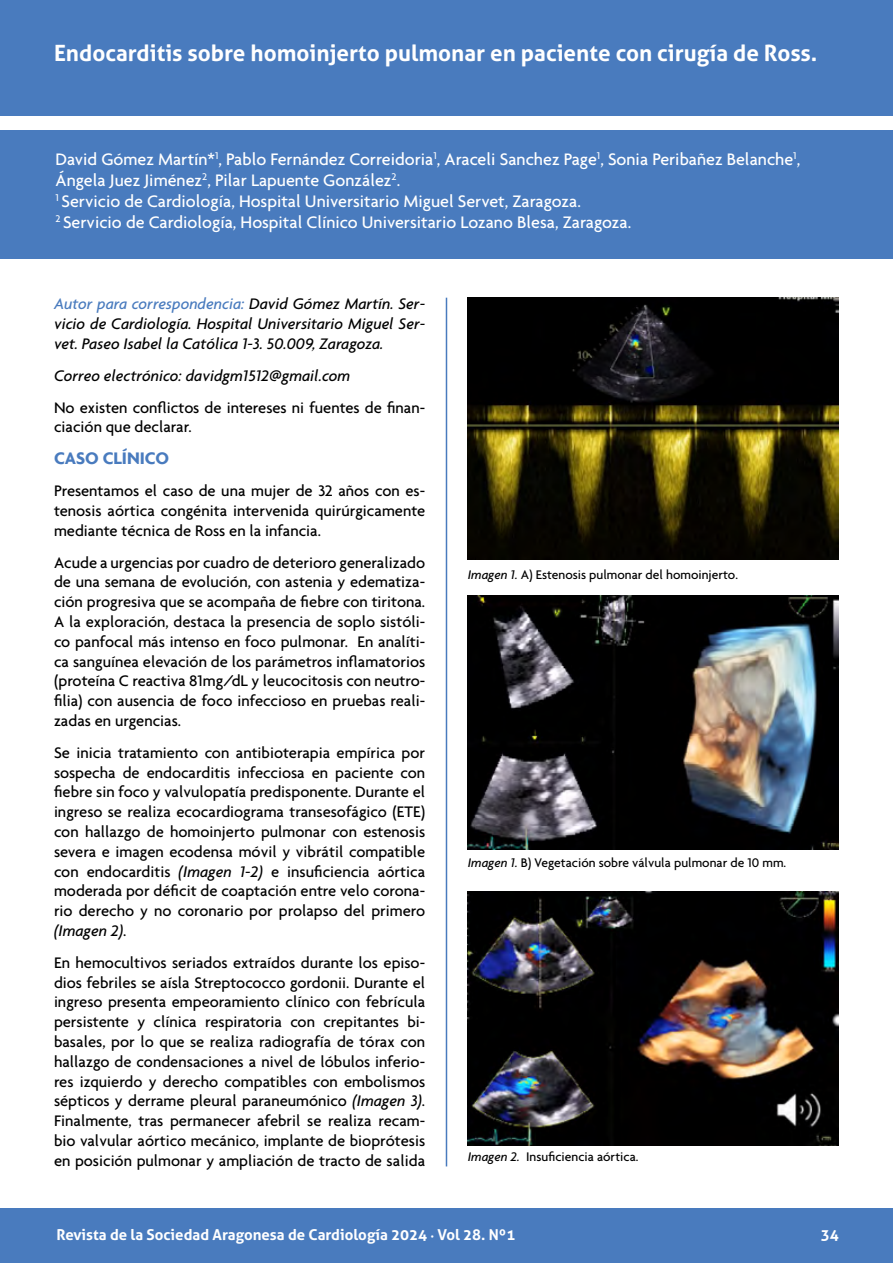
<style>
.page{position:relative;width:893px;height:1263px;background:#fff}
.page>*{position:absolute;margin:0;border:0;box-sizing:border-box;transform-origin:0 0}
.t1{font:700 22.5px "Aller";color:#fff}
.t2{font:500 18px/21px "Agenda";color:#fff}
.t3{font:700 18px "Agenda";color:#497bbe}
.t4{font:500 16.5px/19.8px "Agenda";color:#000;text-align:justify}
.t5{font:italic 500 16.5px/19.8px "Agenda";color:#000;text-align:justify}
.t6{font:700 15px "Aller";color:#fff}
.t7{font:500 13.5px "Agenda";color:#000}
.s1{color:#497bbe}
.s2{font-style:italic}
.s3{font-family:"Minion Pro"}
</style>
<div class="page">
<div style="left:0;top:0;width:893px;height:116px;background:#497bbe"></div>
<div style="left:0;top:130px;width:893px;height:128px;background:#497bbe"></div>
<div style="left:0;top:1209px;width:893px;height:54px;background:#497bbe"></div>
<hr style="left:446px;top:298px;width:1px;height:868px;background:#497bbe">
<img style="left:468px;top:298px;width:370px;height:261px">
<img style="left:468px;top:595px;width:371px;height:254px">
<img style="left:468px;top:891px;width:371px;height:254px">
<h1 class="t1" style="left:54px;top:39px;width:765px">Endocarditis sobre homoinjerto pulmonar en paciente con cirugía de Ross.</h1>
<p class="t2" style="left:56px;top:148px;width:746px">David Gómez Martín*<sup>1</sup>, Pablo Fernández Correidoria<sup>1</sup>, Araceli Sanchez Page<sup>1</sup>, Sonia Peribañez Belanche<sup>1</sup>, Ángela Juez Jiménez<sup>2</sup>, Pilar Lapuente González<sup>2</sup>.<br><sup>1</sup> Servicio de Cardiología, Hospital Universitario Miguel Servet, Zaragoza.<br><sup>2</sup> Servicio de Cardiología, Hospital Clínico Universitario Lozano Blesa, Zaragoza.</p>
<p class="t5" style="left:54px;top:294px;width:373px"><span class="s1">Autor para correspondencia:</span> David Gómez Martín. Ser&shy;vicio de Cardiología. Hospital Universitario Miguel Ser&shy;vet. Paseo Isabel la Católica 1-3. 50.009, Zaragoza.</p>
<p class="t5" style="left:54px;top:365px;width:298px">Correo electrónico: davidgm1512@gmail.com</p>
<p class="t4" style="left:54px;top:397px;width:373px">No existen conflictos de intereses ni fuentes de finan&shy;ciación que declarar.</p>
<p class="t3" style="left:54px;top:447px;width:117px">CASO CLÍNICO</p>
<p class="t4" style="left:54px;top:480px;width:373px">Presentamos el caso de una mujer de 32 años con es&shy;tenosis aórtica congénita intervenida quirúrgicamente mediante técnica de Ross en la infancia.</p>
<p class="t4" style="left:54px;top:552px;width:373px">Acude a urgencias por cuadro de deterioro generalizado de una semana de evolución, con astenia y edematiza&shy;ción progresiva que se acompaña de fiebre con tiritona.<br>A la exploración, destaca la presencia de soplo sistóli&shy;co panfocal más intenso en foco pulmonar. En analíti&shy;ca sanguínea elevación de los parámetros inflamatorios (proteína C reactiva 81mg/dL y leucocitosis con neutro&shy;filia) con ausencia de foco infeccioso en pruebas reali&shy;zadas en urgencias.</p>
<p class="t4" style="left:54px;top:742px;width:373px">Se inicia tratamiento con antibioterapia empírica por sospecha de endocarditis infecciosa en paciente con fiebre sin foco y valvulopatía predisponente. Durante el ingreso se realiza ecocardiograma transesofágico (ETE) con hallazgo de homoinjerto pulmonar con estenosis severa e imagen ecodensa móvil y vibrátil compatible con endocarditis <span class="s2">(Imagen 1-2)</span> e insuficiencia aórtica moderada por déficit de coaptación entre velo corona&shy;rio derecho y no coronario por prolapso del primero <span class="s2">(Imagen 2)</span>.</p>
<p class="t4" style="left:54px;top:952px;width:373px">En hemocultivos seriados extraídos durante los episo&shy;dios febriles se aísla Streptococco gordonii. Durante el ingreso presenta empeoramiento clínico con febrícula persistente y clínica respiratoria con crepitantes bi&shy;basales, por lo que se realiza radiografía de tórax con hallazgo de condensaciones a nivel de lóbulos inferio&shy;res izquierdo y derecho compatibles con embolismos sépticos y derrame pleural paraneumónico <span class="s2">(Imagen 3)</span>.<br>Finalmente, tras permanecer afebril se realiza recam&shy;bio valvular aórtico mecánico, implante de bioprótesis en posición pulmonar y ampliación de tracto de salida</p>
<p class="t7" style="left:468px;top:567px;width:272px"><span class="s2">Imagen 1.</span> A) Estenosis pulmonar del homoinjerto.</p>
<p class="t7" style="left:468px;top:854px;width:320px"><span class="s2">Imagen 1.</span> B) Vegetación sobre válvula pulmonar de 10 mm.</p>
<p class="t7" style="left:468px;top:1149px;width:172px"><span class="s2">Imagen 2.</span> Insuficiencia aórtica.</p>
<p class="t6" style="left:56px;top:1225px;width:461px">Revista de la Sociedad Aragonesa de Cardiología 2024 <span class="s3">·</span> Vol 28. Nº1</p>
<p class="t6" style="left:821px;top:1225px;width:19px">34</p>
</div>
